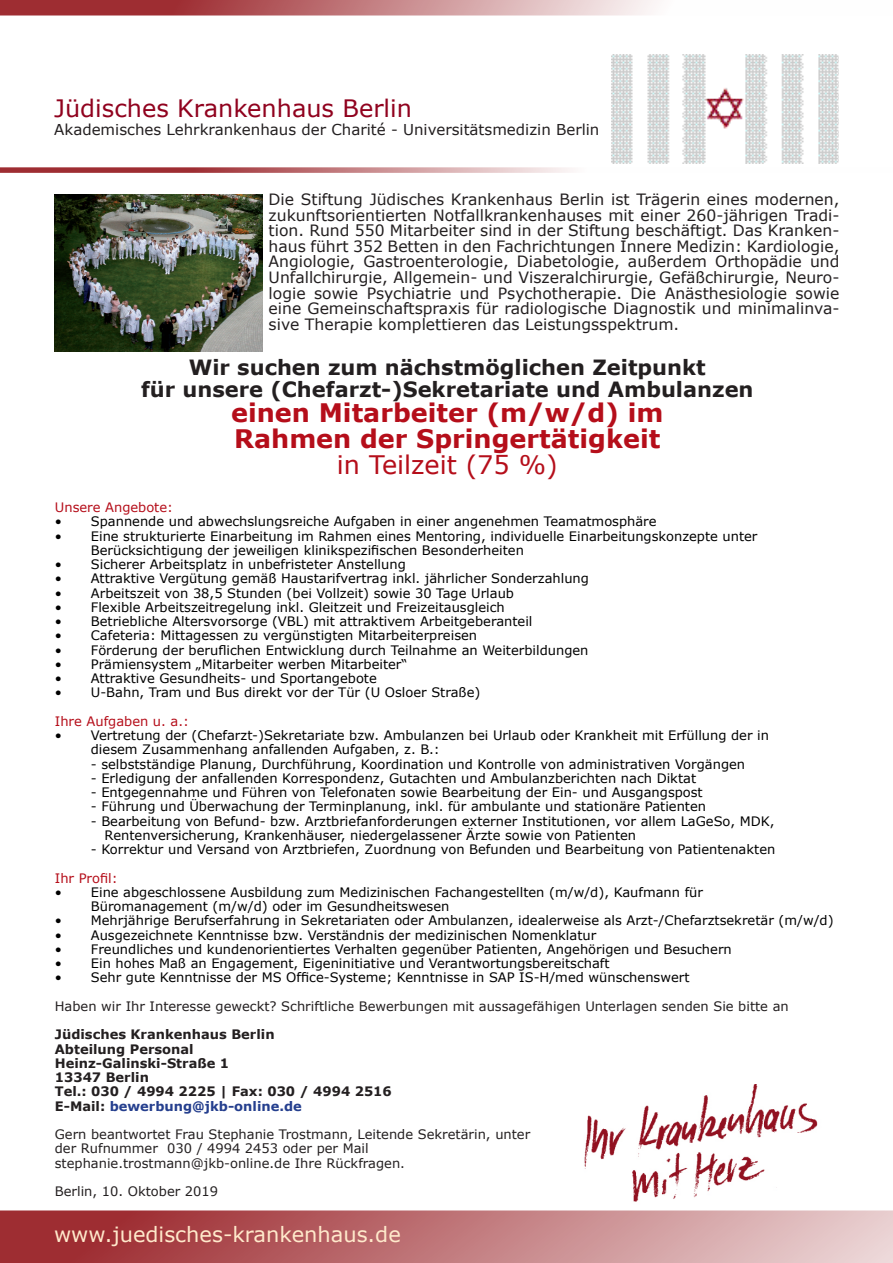
<style>
.page{position:relative;width:893px;height:1263px;background:#fff}
.page>*{position:absolute;margin:0;border:0;box-sizing:border-box;transform-origin:0 0}
.t1{font:700 25.5px "Verdana";color:#b50e1a}
.t2{font:25.5px "Verdana";color:#b50e1a}
.t3{font:24px "Verdana";color:#90021e}
.t4{font:700 21px "Verdana";color:#231f20}
.t5{font:21px "Verdana";color:#ffe9cb}
.t6{font:15.6px/15.6px "Verdana";color:#231f20;text-align:justify}
.t7{font:15px "Verdana";color:#231f20}
.t8{font:13.05px "Verdana";color:#000}
.t9{font:13.05px "Verdana";color:#231f20}
.t10{font:700 13.05px "Verdana";color:#231f20}
.t11{font:13.05px "Verdana";color:#b50e1a}
.t12{font:700 13.05px "Verdana";color:#253f8e}
.s1{color:#231f20}
</style>
<div class="page">
<svg style="left:0;top:0;width:654px;height:16px;background:#c17a7d"></svg>
<img style="left:611px;top:55px;width:228px;height:109px">
<img style="left:584px;top:1084px;width:234px;height:118px">
<img style="left:54px;top:194px;width:209px;height:157px">
<svg style="left:0;top:1210px;width:893px;height:53px;background:#c0787c"></svg>
<svg style="left:0;top:167px;width:570px;height:6px;background:#c17a7d"></svg>
<p class="t3" style="left:54px;top:91px;width:359px">Jüdisches Krankenhaus Berlin</p>
<p class="t7" style="left:54px;top:119px;width:547px">Akademisches Lehrkrankenhaus der Charité - Universitätsmedizin Berlin</p>
<p class="t6" style="left:269px;top:191px;width:572px">Die Stiftung Jüdisches Krankenhaus Berlin ist Trägerin eines modernen, zukunftsorientierten Notfallkrankenhauses mit einer 260-jährigen Tradi&shy;tion. Rund 550 Mitarbeiter sind in der Stiftung beschäftigt. Das Kranken&shy;haus führt 352 Betten in den Fachrichtungen Innere Medizin: Kardiologie, Angiologie, Gastroenterologie, Diabetologie, außerdem Orthopädie und Unfallchirurgie, Allgemein- und Viszeralchirurgie, Gefäßchirurgie, Neuro&shy;logie sowie Psychiatrie und Psychotherapie. Die Anästhesiologie sowie eine Gemeinschaftspraxis für radiologische Diagnostik und minimalinva&shy;sive Therapie komplettieren das Leistungsspektrum.</p>
<p class="t4" style="left:189px;top:352px;width:519px">Wir suchen zum nächstmöglichen Zeitpunkt</p>
<p class="t4" style="left:141px;top:374px;width:614px">für unsere (Chefarzt-)Sekretariate und Ambulanzen</p>
<p class="t1" style="left:231px;top:395px;width:434px">einen Mitarbeiter (m/w/d) im</p>
<p class="t1" style="left:234px;top:420px;width:428px">Rahmen der Springertätigkeit</p>
<p class="t2" style="left:337px;top:447px;width:222px">in Teilzeit (75 %)</p>
<p class="t11" style="left:55px;top:498px;width:120px">Unsere Angebote:</p>
<p class="t8" style="left:55px;top:513px;width:603px">• Spannende und abwechslungsreiche Aufgaben in einer angenehmen Teamatmosphäre</p>
<p class="t8" style="left:55px;top:527px;width:704px">• Eine strukturierte Einarbeitung im Rahmen eines Mentoring, individuelle Einarbeitungskonzepte unter</p>
<p class="t8" style="left:91px;top:541px;width:435px">Berücksichtigung der jeweiligen klinikspezifischen Besonderheiten</p>
<p class="t8" style="left:55px;top:555px;width:353px">• Sicherer Arbeitsplatz in unbefristeter Anstellung</p>
<p class="t8" style="left:55px;top:570px;width:536px">• Attraktive Vergütung gemäß Haustarifvertrag inkl. jährlicher Sonderzahlung</p>
<p class="t8" style="left:55px;top:584px;width:461px">• Arbeitszeit von 38,5 Stunden (bei Vollzeit) sowie 30 Tage Urlaub</p>
<p class="t8" style="left:55px;top:598px;width:451px">• Flexible Arbeitszeitregelung inkl. Gleitzeit und Freizeitausgleich</p>
<p class="t8" style="left:55px;top:612px;width:479px">• Betriebliche Altersvorsorge (VBL) mit attraktivem Arbeitgeberanteil</p>
<p class="t8" style="left:55px;top:627px;width:424px">• Cafeteria: Mittagessen zu vergünstigten Mitarbeiterpreisen</p>
<p class="t8" style="left:55px;top:641px;width:535px">• Förderung der beruflichen Entwicklung durch Teilnahme an Weiterbildungen</p>
<p class="t8" style="left:55px;top:655px;width:354px">• Prämiensystem „Mitarbeiter werben Mitarbeiter“</p>
<p class="t8" style="left:55px;top:669px;width:323px">• Attraktive Gesundheits- und Sportangebote</p>
<p class="t8" style="left:55px;top:684px;width:427px">• U-Bahn, Tram und Bus direkt vor der Tür (U Osloer Straße)</p>
<p class="t11" style="left:55px;top:712px;width:136px">Ihre Aufgaben u. a.:</p>
<p class="t8" style="left:55px;top:726px;width:716px">• Vertretung der (Chefarzt-)Sekretariate bzw. Ambulanzen bei Urlaub oder Krankheit mit Erfüllung der in</p>
<p class="t8" style="left:91px;top:741px;width:350px">diesem Zusammenhang anfallenden Aufgaben, z. B.:</p>
<p class="t8" style="left:91px;top:755px;width:656px">- selbstständige Planung, Durchführung, Koordination und Kontrolle von administrativen Vorgängen</p>
<p class="t8" style="left:91px;top:769px;width:607px">- Erledigung der anfallenden Korrespondenz, Gutachten und Ambulanzberichten nach Diktat</p>
<p class="t8" style="left:91px;top:783px;width:613px">- Entgegennahme und Führen von Telefonaten sowie Bearbeitung der Ein- und Ausgangspost</p>
<p class="t8" style="left:91px;top:798px;width:617px">- Führung und Überwachung der Terminplanung, inkl. für ambulante und stationäre Patienten</p>
<p class="t8" style="left:91px;top:812px;width:685px">- Bearbeitung von Befund- bzw. Arztbriefanforderungen externer Institutionen, vor allem LaGeSo, MDK,</p>
<p class="t8" style="left:105px;top:826px;width:533px">Rentenversicherung, Krankenhäuser, niedergelassener Ärzte sowie von Patienten</p>
<p class="t8" style="left:91px;top:840px;width:686px">- Korrektur und Versand von Arztbriefen, Zuordnung von Befunden und Bearbeitung von Patientenakten</p>
<p class="t11" style="left:55px;top:869px;width:64px">Ihr Profil:</p>
<p class="t8" style="left:55px;top:883px;width:650px">• Eine abgeschlossene Ausbildung zum Medizinischen Fachangestellten (m/w/d), Kaufmann für</p>
<p class="t8" style="left:91px;top:897px;width:360px">Büromanagement (m/w/d) oder im Gesundheitswesen</p>
<p class="t8" style="left:55px;top:912px;width:780px">• Mehrjährige Berufserfahrung in Sekretariaten oder Ambulanzen, idealerweise als Arzt-/Chefarztsekretär (m/w/d)</p>
<p class="t8" style="left:55px;top:926px;width:543px">• Ausgezeichnete Kenntnisse bzw. Verständnis der medizinischen Nomenklatur</p>
<p class="t8" style="left:55px;top:940px;width:678px">• Freundliches und kundenorientiertes Verhalten gegenüber Patienten, Angehörigen und Besuchern</p>
<p class="t8" style="left:55px;top:954px;width:556px">• Ein hohes Maß an Engagement, Eigeninitiative und Verantwortungsbereitschaft</p>
<p class="t8" style="left:55px;top:969px;width:636px">• Sehr gute Kenntnisse der MS Office-Systeme; Kenntnisse in SAP IS-H/med wünschenswert</p>
<p class="t9" style="left:55px;top:997px;width:735px">Haben wir Ihr Interesse geweckt? Schriftliche Bewerbungen mit aussagefähigen Unterlagen senden Sie bitte an</p>
<p class="t10" style="left:55px;top:1025px;width:221px">Jüdisches Krankenhaus Berlin</p>
<p class="t10" style="left:55px;top:1040px;width:140px">Abteilung Personal</p>
<p class="t10" style="left:55px;top:1054px;width:176px">Heinz-Galinski-Straße 1</p>
<p class="t10" style="left:55px;top:1068px;width:96px">13347 Berlin</p>
<p class="t10" style="left:55px;top:1082px;width:338px">Tel.: 030 / 4994 2225 | Fax: 030 / 4994 2516</p>
<p class="t12" style="left:55px;top:1097px;width:249px"><span class="s1">E-Mail:</span> bewerbung@jkb-online.de</p>
<p class="t9" style="left:55px;top:1125px;width:477px">Gern beantwortet Frau Stephanie Trostmann, Leitende Sekretärin, unter</p>
<p class="t9" style="left:55px;top:1140px;width:315px">der Rufnummer 030 / 4994 2453 oder per Mail</p>
<p class="t9" style="left:55px;top:1154px;width:352px">stephanie.trostmann@jkb-online.de Ihre Rückfragen.</p>
<p class="t9" style="left:55px;top:1183px;width:165px">Berlin, 10. Oktober 2019</p>
<p class="t5" style="left:54px;top:1220px;width:348px">www.juedisches-krankenhaus.de</p>
</div>
